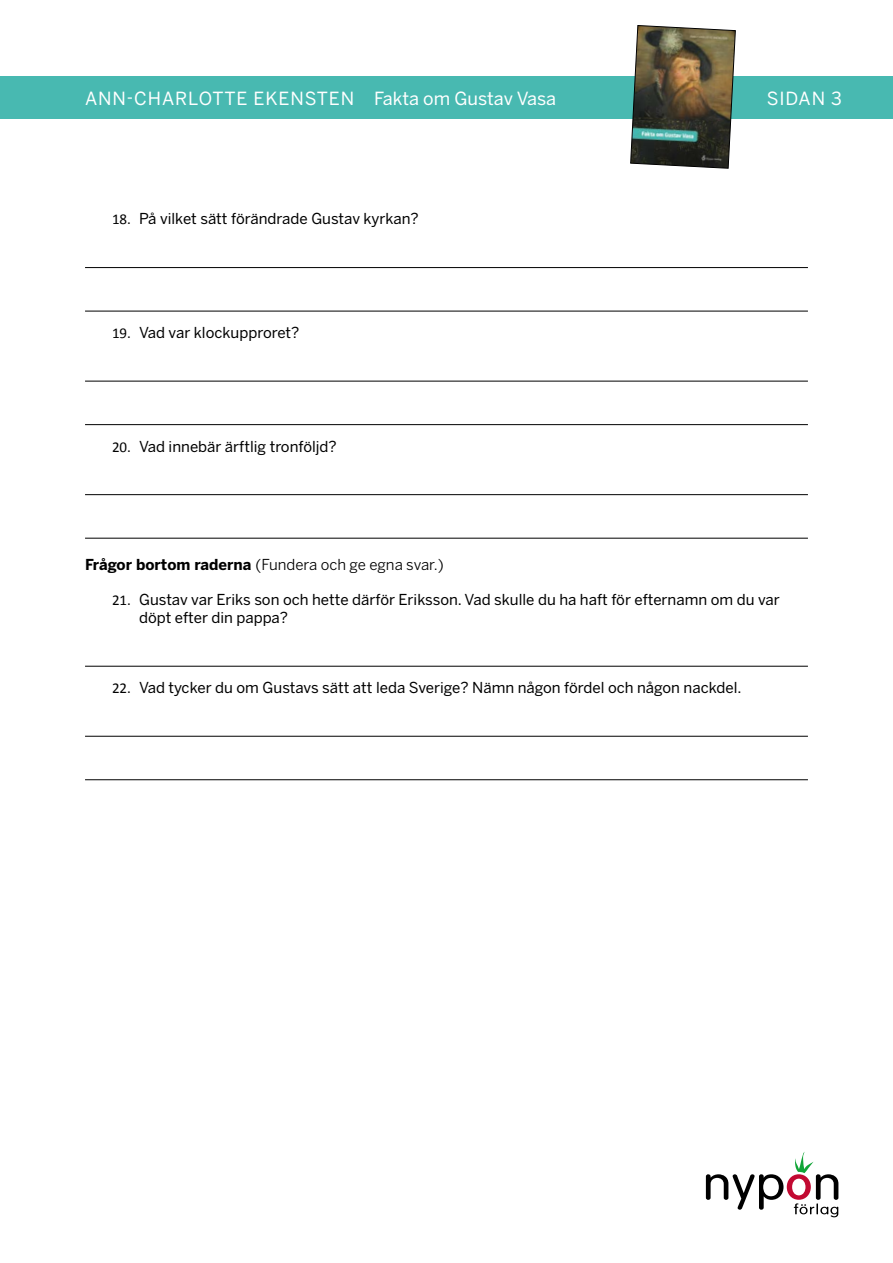
<style>
.page{position:relative;width:893px;height:1263px;background:#fff}
.page>*{position:absolute;margin:0;border:0;box-sizing:border-box;transform-origin:0 0}
.t1{font:18px "Benton Sans";letter-spacing:.01em;color:#fff}
.t2{font:18px "Benton Sans";letter-spacing:.03em;color:#fff}
.t3{font:15px/18px "Benton Sans";color:#000}
.t4{font:15px "Benton Sans";color:#000}
.s1{font-family:"Calibri"}
.s2{font-weight:700}
</style>
<div class="page">
<div style="left:0;top:77px;width:893px;height:42px;background:#48b9b1"></div>
<svg style="left:706px;top:1152px;width:132px;height:65px"></svg>
<img style="left:630px;top:25px;width:106px;height:144px">
<hr style="left:85px;top:267px;width:723px;height:1px;background:#000">
<hr style="left:85px;top:311px;width:723px;height:1px;background:#000">
<hr style="left:85px;top:381px;width:723px;height:1px;background:#000">
<hr style="left:85px;top:424px;width:723px;height:1px;background:#000">
<hr style="left:85px;top:494px;width:723px;height:1px;background:#000">
<hr style="left:85px;top:538px;width:723px;height:1px;background:#000">
<hr style="left:85px;top:666px;width:723px;height:1px;background:#000">
<hr style="left:85px;top:736px;width:723px;height:1px;background:#000">
<hr style="left:85px;top:779px;width:723px;height:1px;background:#000">
<p class="t1" style="left:85px;top:87px;width:473px">ANN-CHARLOTTE EKENSTEN Fakta om Gustav Vasa</p>
<p class="t2" style="left:767px;top:87px;width:77px">SIDAN 3</p>
<p class="t3" style="left:112px;top:210px;width:308px"><span class="s1">18.</span> På vilket sätt förändrade Gustav kyrkan?</p>
<p class="t3" style="left:112px;top:324px;width:189px"><span class="s1">19.</span> Vad var klockupproret?</p>
<p class="t3" style="left:112px;top:437px;width:226px"><span class="s1">20.</span> Vad innebär ärftlig tronföljd?</p>
<p class="t4" style="left:85px;top:556px;width:360px"><span class="s2">Frågor bortom raderna</span> (Fundera och ge egna svar.)</p>
<p class="t3" style="left:139px;top:591px;width:642px;text-indent:-27px"><span class="s1">21.</span> Gustav var Eriks son och hette därför Eriksson. Vad skulle du ha haft för efternamn om du var döpt efter din pappa?</p>
<p class="t3" style="left:112px;top:679px;width:631px"><span class="s1">22.</span> Vad tycker du om Gustavs sätt att leda Sverige? Nämn någon fördel och någon nackdel.</p>
</div>
